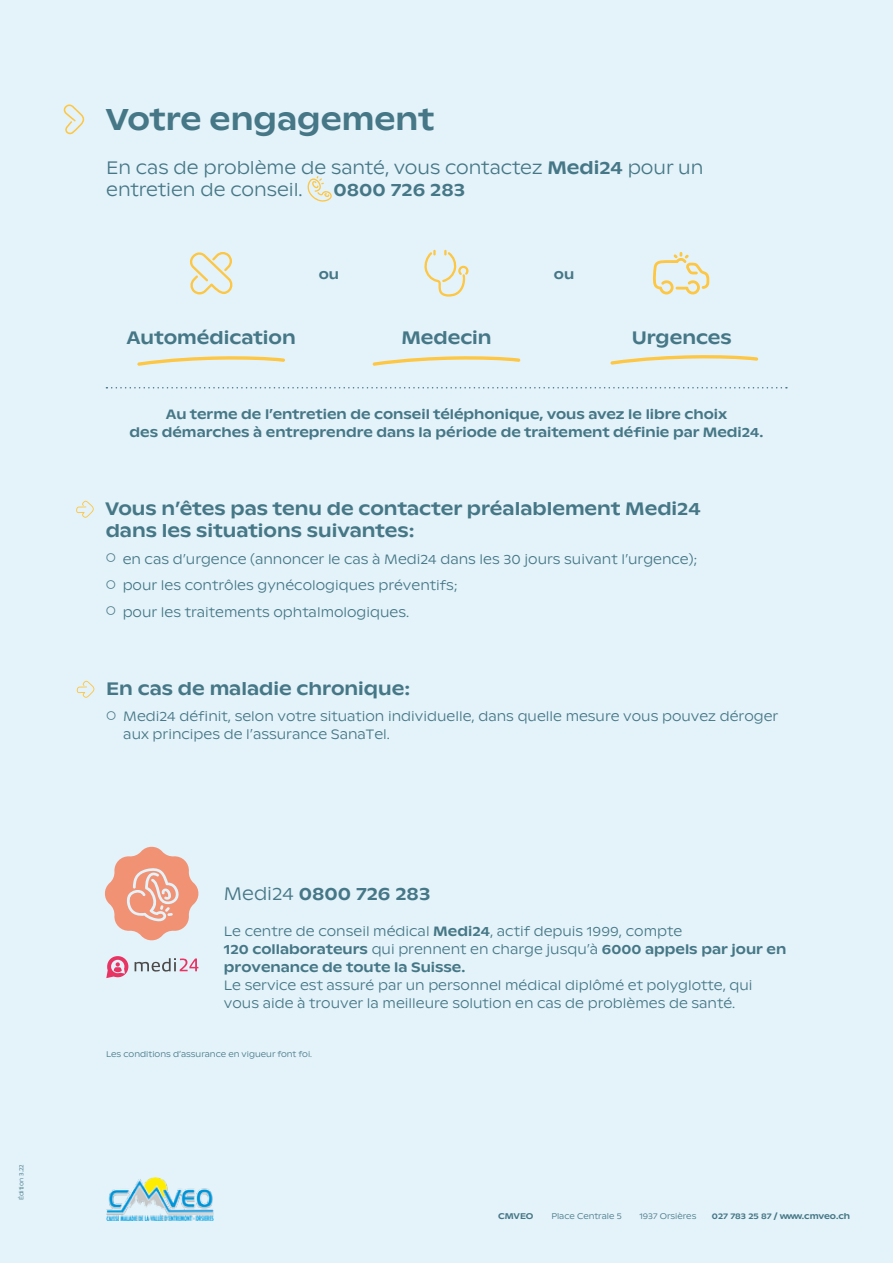
<style>
.page{position:relative;width:893px;height:1263px;background:#e4f3fa}
.page>*{position:absolute;margin:0;border:0;box-sizing:border-box;transform-origin:0 0}
.t1{font:500 30px "ABC Ginto Nord";color:#467786}
.t2{font:500 18px/22.5px "ABC Ginto Nord";color:#467786}
.t3{font:300 18px/22.5px "ABC Ginto Nord";color:#467786}
.t4{font:300 13.5px/18px "ABC Ginto Nord";color:#467786}
.t5{font:500 13.5px/18px "ABC Ginto Nord";color:#467786;text-align:center}
.t6{font:300 8.25px "ABC Ginto Nord";color:#467786}
.t7{font:500 8.25px "ABC Ginto Nord";color:#467786}
.t8{font:300 6px "ABC Ginto Nord";letter-spacing:-.005em;color:#467786}
.s1{font-weight:500}
.s2{font-weight:300}
</style>
<div class="page">
<svg style="left:76px;top:500px;width:18px;height:18px"></svg>
<svg style="left:77px;top:680px;width:18px;height:18px"></svg>
<svg style="left:307px;top:176px;width:25px;height:26px"></svg>
<svg style="left:63px;top:104px;width:21px;height:30px"></svg>
<svg style="left:424px;top:250px;width:44px;height:47px"></svg>
<svg style="left:190px;top:252px;width:43px;height:42px"></svg>
<svg style="left:610px;top:355px;width:148px;height:10px"></svg>
<svg style="left:373px;top:356px;width:147px;height:10px"></svg>
<svg style="left:137px;top:356px;width:148px;height:10px"></svg>
<svg style="left:106px;top:387px;width:681px;height:1px"></svg>
<svg style="left:105px;top:846px;width:94px;height:95px"></svg>
<svg style="left:135px;top:958px;width:63px;height:13px"></svg>
<svg style="left:106px;top:956px;width:22px;height:22px"></svg>
<img style="left:106px;top:1177px;width:108px;height:43px">
<svg style="left:653px;top:252px;width:57px;height:42px"></svg>
<p class="t8" style="left:18px;top:1200px;width:38px;rotate:-90deg">Édition 3.22</p>
<h1 class="t1" style="left:105px;top:101px;width:330px">Votre engagement</h1>
<h2 class="t3" style="left:106px;top:156px;width:599px">En cas de problème de santé, vous contactez <span class="s1">Medi24</span> pour un entretien de conseil.</h2>
<h2 class="t2" style="left:334px;top:179px;width:133px">0800 726 283</h2>
<h2 class="t2" style="left:127px;top:327px;width:171px">Automédication</h2>
<p class="t5" style="left:319px;top:265px;width:22px">ou</p>
<p class="t5" style="left:554px;top:265px;width:22px">ou</p>
<h2 class="t2" style="left:401px;top:327px;width:92px">Medecin</h2>
<h2 class="t2" style="left:632px;top:327px;width:102px">Urgences</h2>
<p class="t5" style="left:130px;top:405px;width:635px">Au terme de l’entretien de conseil téléphonique, vous avez le libre choix<br>des démarches à entreprendre dans la période de traitement définie par Medi24.</p>
<h2 class="t2" style="left:105px;top:497px;width:597px">Vous n’êtes pas tenu de contacter préalablement Medi24 dans les situations suivantes:</h2>
<p class="t4" style="left:106px;top:550px;width:593px">○ en cas d’urgence (annoncer le cas à Medi24 dans les 30 jours suivant l’urgence);</p>
<p class="t4" style="left:106px;top:577px;width:354px">○ pour les contrôles gynécologiques préventifs;</p>
<p class="t4" style="left:106px;top:603px;width:305px">○ pour les traitements ophtalmologiques.</p>
<h2 class="t2" style="left:106px;top:677px;width:305px">En cas de maladie chronique:</h2>
<p class="t4" style="left:123px;top:708px;width:656px;text-indent:-17px">○ Medi24 définit, selon votre situation individuelle, dans quelle mesure vous pouvez déroger aux principes de l’assurance SanaTel.</p>
<h2 class="t2" style="left:224px;top:882px;width:208px"><span class="s2">Medi24</span> 0800 726 283</h2>
<p class="t4" style="left:224px;top:922px;width:564px">Le centre de conseil médical <span class="s1">Medi24</span>, actif depuis 1999, compte<br><span class="s1">120 collaborateurs</span> qui prennent en charge jusqu’à <span class="s1">6000 appels par jour en provenance de toute la Suisse.</span></p>
<p class="t4" style="left:224px;top:976px;width:530px">Le service est assuré par un personnel médical diplômé et polyglotte, qui vous aide à trouver la meilleure solution en cas de problèmes de santé.</p>
<p class="t6" style="left:106px;top:1049px;width:207px">Les conditions d’assurance en vigueur font foi.</p>
<p class="t7" style="left:498px;top:1211px;width:37px">CMVEO</p>
<p class="t6" style="left:551px;top:1211px;width:72px">Place Centrale 5</p>
<p class="t6" style="left:639px;top:1211px;width:58px">1937 Orsières</p>
<p class="t7" style="left:712px;top:1211px;width:140px">027 783 25 87 / www.cmveo.ch</p>
</div>
